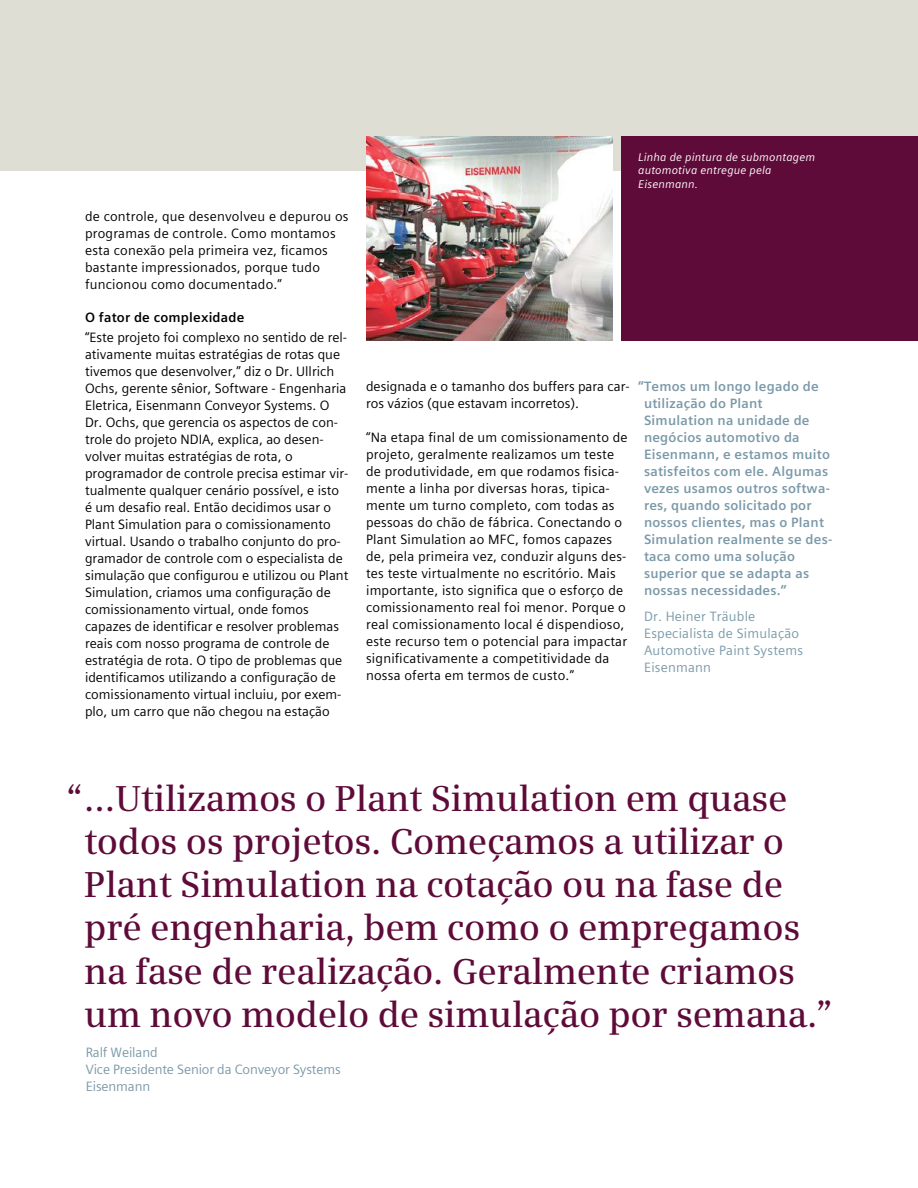
<style>
.page{position:relative;width:918px;height:1188px;background:#fff}
.page>*{position:absolute;margin:0;border:0;box-sizing:border-box;transform-origin:0 0}
.t1{font:600 36px/43.2px "Siemens Serif";letter-spacing:-.01em;color:#5f0b39}
.t2{font:13.5px/17px "Siemens Sans Global";color:#000}
.t3{font:700 13.5px/17px "Siemens Sans Global";letter-spacing:.015em;color:#7b99a9}
.t4{font:13.5px/17px "Siemens Sans Global";letter-spacing:.015em;color:#7b99a9}
.t5{font:13.5px/17px "Siemens Sans Global";letter-spacing:-.01em;color:#7b99a9}
.t6{font:700 13.5px "Siemens Sans Global";letter-spacing:.015em;color:#000}
.t7{font:italic 11.25px/13.5px "Siemens Sans Global";letter-spacing:.015em;color:#fff}
</style>
<div class="page">
<div style="left:0;top:0;width:918px;height:170px;background:#dfded4"></div>
<img style="left:367px;top:136px;width:246px;height:204px">
<div style="left:621px;top:136px;width:297px;height:204px;background:#5f0b39"></div>
<p class="t2" style="left:85px;top:208px;width:265px">de controle, que desenvolveu e depurou os programas de controle. Como montamos esta conexão pela primeira vez, ficamos bastante impressionados, porque tudo funcionou como documentado.”</p>
<p class="t6" style="left:85px;top:307px;width:161px">O fator de complexidade</p>
<p class="t2" style="left:85px;top:329px;width:265px">“Este projeto foi complexo no sentido de rel&shy;ativamente muitas estratégias de rotas que tivemos que desenvolver,” diz o Dr. Ullrich Ochs, gerente sênior, Software - Engenharia Eletrica, Eisenmann Conveyor Systems. O Dr. Ochs, que gerencia os aspectos de con&shy;trole do projeto NDIA, explica, ao desen&shy;volver muitas estratégias de rota, o programador de controle precisa estimar vir&shy;tualmente qualquer cenário possível, e isto é um desafio real. Então decidimos usar o Plant Simulation para o comissionamento virtual. Usando o trabalho conjunto do pro&shy;gramador de controle com o especialista de simulação que configurou e utilizou ou Plant Simulation, criamos uma configuração de comissionamento virtual, onde fomos capazes de identificar e resolver problemas reais com nosso programa de controle de estratégia de rota. O tipo de problemas que identificamos utilizando a configuração de comissionamento virtual incluiu, por exem&shy;plo, um carro que não chegou na estação</p>
<p class="t7" style="left:638px;top:150px;width:179px">Linha de pintura de submontagem automotiva entregue pela<br>Eisenmann.</p>
<p class="t2" style="left:366px;top:378px;width:265px">designada e o tamanho dos buffers para car&shy;ros vázios (que estavam incorretos).</p>
<p class="t2" style="left:366px;top:429px;width:263px">“Na etapa final de um comissionamento de projeto, geralmente realizamos um teste de produtividade, em que rodamos fisica&shy;mente a linha por diversas horas, tipica&shy;mente um turno completo, com todas as pessoas do chão de fábrica. Conectando o Plant Simulation ao MFC, fomos capazes de, pela primeira vez, conduzir alguns des&shy;tes teste virtualmente no escritório. Mais importante, isto significa que o esforço de comissionamento real foi menor. Porque o real comissionamento local é dispendioso, este recurso tem o potencial para impactar significativamente a competitividade da nossa oferta em termos de custo.”</p>
<p class="t3" style="left:644px;top:378px;width:190px;text-indent:-6px">“Temos um longo legado de utilização do Plant<br>Simulation na unidade de negócios automotivo da<br>Eisenmann, e estamos muito satisfeitos com ele. Algumas vezes usamos outros softwa&shy;res, quando solicitado por nossos clientes, mas o Plant<br>Simulation realmente se des&shy;taca como uma solução superior que se adapta as nossas necessidades.”</p>
<p class="t4" style="left:644px;top:608px;width:161px">Dr. Heiner Träuble<br>Especialista de Simulação<br>Automotive Paint Systems<br>Eisenmann</p>
<p class="t1" style="left:84px;top:777px;width:750px;text-indent:-18px">“…Utilizamos o Plant Simulation em quase todos os projetos. Começamos a utilizar o Plant Simulation na cotação ou na fase de pré engenharia, bem como o empregamos na fase de realização. Geralmente criamos um novo modelo de simulação por semana.”</p>
<p class="t5" style="left:86px;top:1044px;width:256px">Ralf Weiland<br>Vice Presidente Senior da Conveyor Systems<br>Eisenmann</p>
</div>
